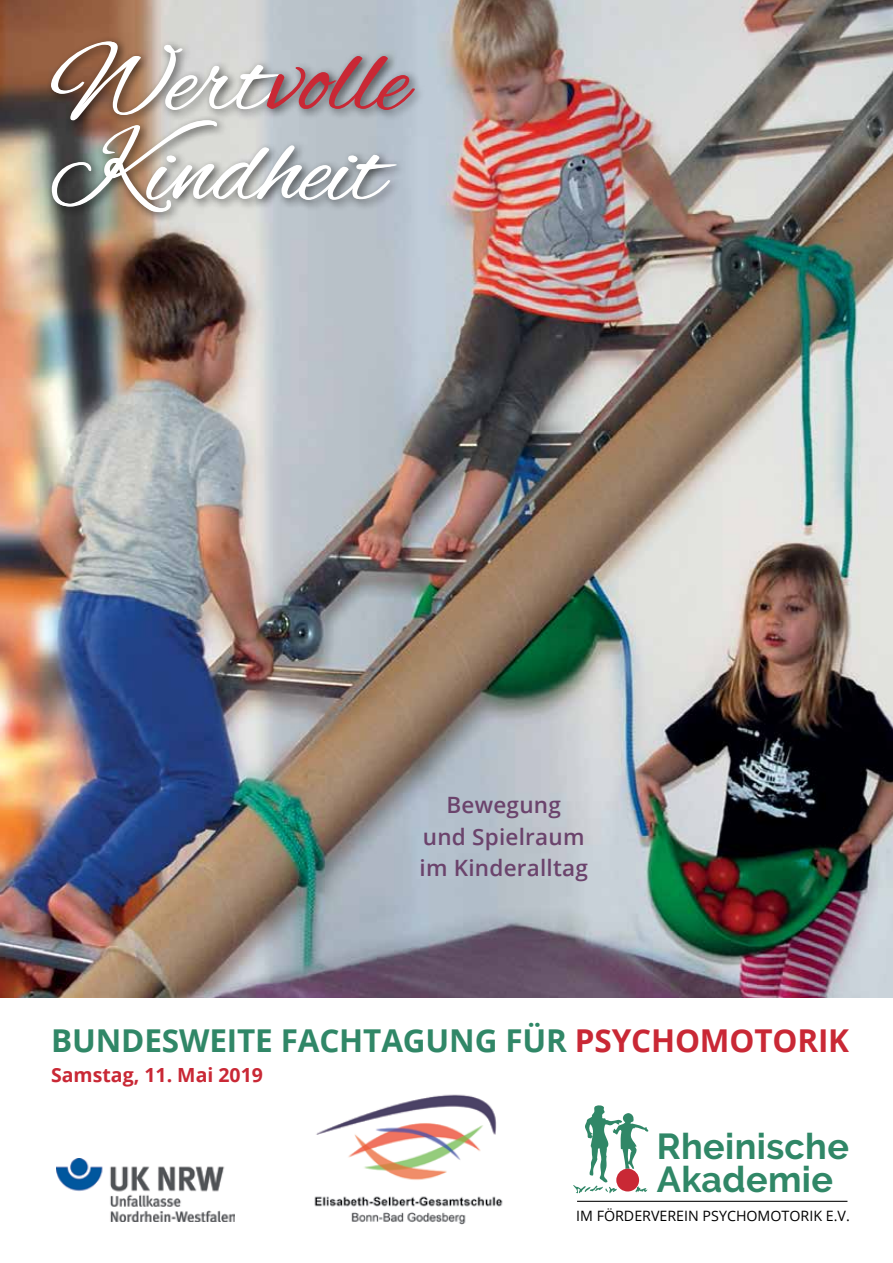
<style>
.page{position:relative;width:893px;height:1263px;background:#fff}
.page>*{position:absolute;margin:0;border:0;box-sizing:border-box;transform-origin:0 0}
.t1{font:105px/90px "Alex Brush";color:#fff}
.t2{font:700 36px/33px "Raleway";letter-spacing:.01em;color:#308767}
.t3{font:700 31.5px "Open Sans";letter-spacing:-.005em;color:#308767}
.t4{font:600 22.5px/31.2px "Open Sans";letter-spacing:.01em;color:#6b436c;text-align:center}
.t5{font:700 19.5px "Open Sans";color:#c92835}
.t6{font:14.25px "Open Sans";color:#000}
.s1{color:#c92835}
</style>
<div class="page">
<img style="left:0;top:0;width:893px;height:997px">
<img style="left:56px;top:1158px;width:179px;height:63px">
<svg style="left:573px;top:1105px;width:75px;height:88px"></svg>
<hr style="left:577px;top:1201px;width:270px;height:1px;background:#000">
<img style="left:314px;top:1094px;width:189px;height:131px">
<div style="left:46px;top:36px;width:380px;height:188px;background:#000;opacity:.75"></div>
<h1 class="t1" style="left:49px;top:42px;width:359px">Wert<span class="s1">volle<br></span>Kindheit</h1>
<p class="t4" style="left:419px;top:789px;width:170px">Bewegung<br>und Spielraum im Kinderalltag</p>
<p class="t3" style="left:51px;top:1018px;width:800px">BUNDESWEITE FACHTAGUNG FÜR <span class="s1">PSYCHOMOTORIK</span></p>
<p class="t5" style="left:51px;top:1061px;width:213px">Samstag, 11. Mai 2019</p>
<p class="t2" style="left:657px;top:1130px;width:194px">Rheinische<br>Akademie</p>
<p class="t6" style="left:576px;top:1206px;width:275px">IM FÖRDERVEREIN PSYCHOMOTORIK E.V.</p>
</div>
